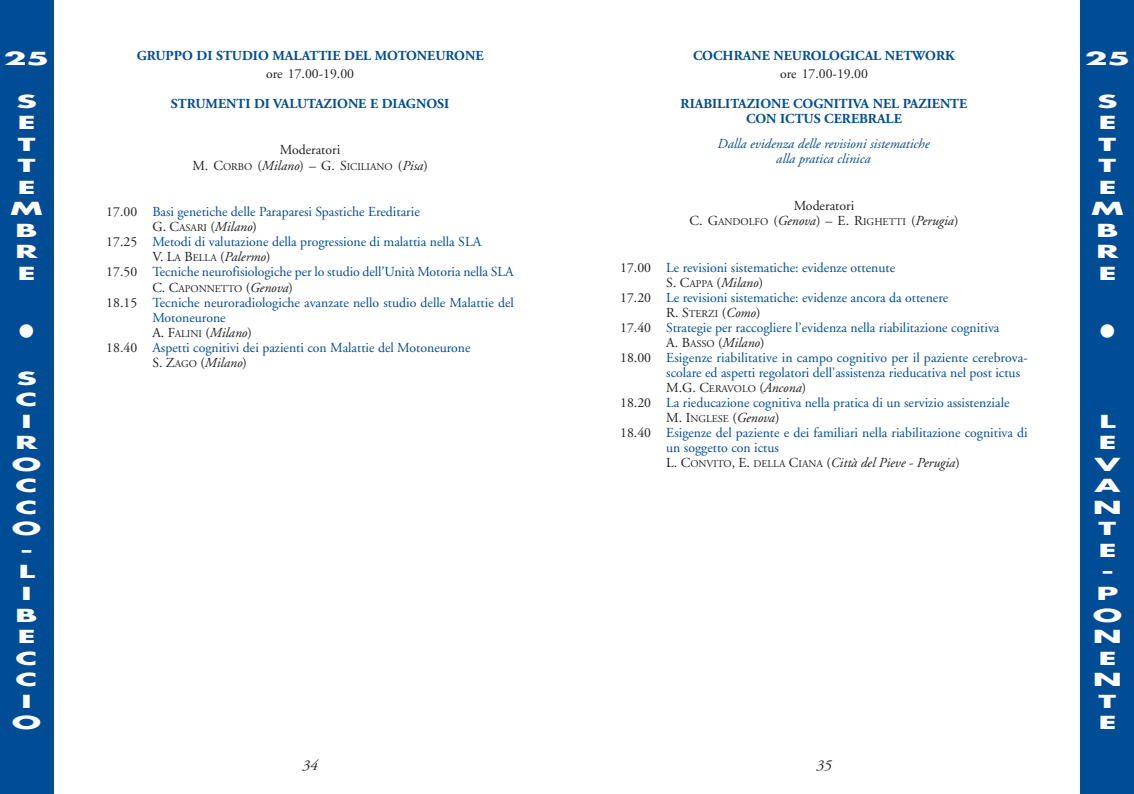
<style>
.page{position:relative;width:1134px;height:794px;background:#fff}
.page>*{position:absolute;margin:0;border:0;box-sizing:border-box;transform-origin:0 0}
.t1{font:37.5px "Symbol";color:#fff}
.t2{font:700 17.5px/21.5px "Futura";color:#fff;text-align:center;scale:1.9 1}
.t3{font:italic 15px "Adobe Garamond";color:#1c1e1f}
.t4{font:13.75px/15px "Adobe Garamond";color:#004c95}
.t5{font:700 13.75px/15px "Adobe Garamond";color:#004c95;text-align:center}
.t6{font:italic 13.75px "Adobe Garamond";color:#1c1e1f}
.t7{font:13.75px "Adobe Garamond";color:#1c1e1f}
.t8{font:italic 13.75px/15px "Adobe Garamond";color:#004c95;text-align:center}
.t9{font:10.25px "Adobe Garamond";color:#1c1e1f}
.s1{font-size:13.75px}
.s2{font-style:italic;font-size:13.75px}
.s3{color:#1c1e1f}
.s4{font-style:normal}
.s5{font-style:normal;font-size:10.25px}
.s6{font-size:10.25px}
.s7{font-style:italic}
.s8{font-size:10.25px;color:#1c1e1f}
.s9{font-style:italic;color:#1c1e1f}
</style>
<div class="page">
<div style="left:1081px;top:0;width:53px;height:793px;background:#004c95"></div>
<div style="left:0;top:0;width:53px;height:793px;background:#004c95"></div>
<p class="t2" style="left:4px;top:49px;width:26px">25</p>
<p class="t2" style="left:10px;top:92px;width:19px">S<br>E<br>T<br>T<br>E<br>M<br>B<br>R<br>E</p>
<h1 class="t1" style="left:18px;top:304px;width:19px">•</h1>
<p class="t2" style="left:12px;top:369px;width:17px">S<br>C<br>I<br>R<br>O<br>C<br>C<br>O -<br>L<br>I<br>B<br>E<br>C<br>C<br>I<br>O</p>
<p class="t5" style="left:137px;top:50px;width:348px">GRUPPO DI STUDIO MALATTIE DEL MOTONEURONE</p>
<p class="t7" style="left:266px;top:68px;width:89px">ore 17.00-19.00</p>
<p class="t5" style="left:171px;top:97px;width:280px">STRUMENTI DI VALUTAZIONE E DIAGNOSI</p>
<p class="t7" style="left:280px;top:144px;width:62px">Moderatori</p>
<p class="t9" style="left:192px;top:162px;width:237px"><span class="s1">M. C</span>ORBO <span class="s1">(</span><span class="s2">Milano</span><span class="s1">) – G. S</span>ICILIANO <span class="s1">(</span><span class="s2">Pisa</span><span class="s1">)</span></p>
<p class="t4" style="left:106px;top:206px;width:315px"><span class="s3">17.00</span> Basi genetiche delle Paraparesi Spastiche Ereditarie</p>
<p class="t6" style="left:152px;top:221px;width:106px"><span class="s4">G. C</span><span class="s5">ASARI</span> <span class="s4">(</span>Milano<span class="s4">)</span></p>
<p class="t4" style="left:106px;top:236px;width:376px"><span class="s3">17.25</span> Metodi di valutazione della progressione di malattia nella SLA</p>
<p class="t6" style="left:152px;top:251px;width:120px"><span class="s4">V. L</span><span class="s5">A</span> <span class="s4">B</span><span class="s5">ELLA</span> <span class="s4">(</span>Palermo<span class="s4">)</span></p>
<p class="t4" style="left:106px;top:266px;width:409px"><span class="s3">17.50</span> Tecniche neurofisiologiche per lo studio dell’Unità Motoria nella SLA</p>
<p class="t9" style="left:152px;top:284px;width:142px"><span class="s1">C. C</span>APONNETTO <span class="s1">(</span><span class="s2">Genova</span><span class="s1">)</span></p>
<p class="t4" style="left:106px;top:296px;width:409px"><span class="s3">18.15</span> Tecniche neuroradiologiche avanzate nello studio delle Malattie del</p>
<p class="t4" style="left:152px;top:311px;width:75px">Motoneurone</p>
<p class="t6" style="left:152px;top:326px;width:101px"><span class="s4">A. F</span><span class="s5">ALINI</span> <span class="s4">(</span>Milano<span class="s4">)</span></p>
<p class="t4" style="left:106px;top:341px;width:366px"><span class="s3">18.40</span> Aspetti cognitivi dei pazienti con Malattie del Motoneurone</p>
<p class="t6" style="left:152px;top:356px;width:96px"><span class="s4">S. Z</span><span class="s5">AGO</span> <span class="s4">(</span>Milano<span class="s4">)</span></p>
<p class="t3" style="left:302px;top:759px;width:17px">34</p>
<p class="t5" style="left:693px;top:50px;width:263px">COCHRANE NEUROLOGICAL NETWORK</p>
<p class="t7" style="left:780px;top:68px;width:89px">ore 17.00-19.00</p>
<p class="t5" style="left:680px;top:97px;width:288px">RIABILITAZIONE COGNITIVA NEL PAZIENTE<br>CON ICTUS CEREBRALE</p>
<p class="t8" style="left:717px;top:138px;width:213px">Dalla evidenza delle revisioni sistematiche alla pratica clinica</p>
<p class="t7" style="left:794px;top:200px;width:62px">Moderatori</p>
<p class="t9" style="left:689px;top:218px;width:270px"><span class="s1">C. G</span>ANDOLFO <span class="s1">(</span><span class="s2">Genova</span><span class="s1">) – E. R</span>IGHETTI <span class="s1">(</span><span class="s2">Perugia</span><span class="s1">)</span></p>
<p class="t4" style="left:620px;top:261px;width:276px"><span class="s3">17.00</span> Le revisioni sistematiche: evidenze ottenute</p>
<p class="t6" style="left:666px;top:277px;width:98px"><span class="s4">S. C</span><span class="s5">APPA</span> <span class="s4">(</span>Milano<span class="s4">)</span></p>
<p class="t4" style="left:620px;top:291px;width:329px"><span class="s3">17.20</span> Le revisioni sistematiche: evidenze ancora da ottenere</p>
<p class="t7" style="left:666px;top:307px;width:96px">R. S<span class="s6">TERZI</span> (<span class="s7">Como</span>)</p>
<p class="t4" style="left:620px;top:321px;width:381px"><span class="s3">17.40</span> Strategie per raccogliere l’evidenza nella riabilitazione cognitiva</p>
<p class="t6" style="left:666px;top:337px;width:100px"><span class="s4">A. B</span><span class="s5">ASSO</span> <span class="s4">(</span>Milano<span class="s4">)</span></p>
<p class="t4" style="left:620px;top:351px;width:409px"><span class="s3">18.00</span> Esigenze riabilitative in campo cognitivo per il paziente cerebrova-</p>
<p class="t4" style="left:666px;top:366px;width:355px">scolare ed aspetti regolatori dell'assistenza rieducativa nel post ictus</p>
<p class="t7" style="left:666px;top:382px;width:141px">M.G. C<span class="s6">ERAVOLO</span> (<span class="s7">Ancona</span>)</p>
<p class="t4" style="left:620px;top:396px;width:391px"><span class="s3">18.20</span> La rieducazione cognitiva nella pratica di un servizio assistenziale</p>
<p class="t9" style="left:666px;top:415px;width:115px"><span class="s1">M. I</span>NGLESE <span class="s1">(</span><span class="s2">Genova</span><span class="s1">)</span></p>
<p class="t4" style="left:666px;top:426px;width:363px;text-indent:-46px"><span class="s3">18.40</span> Esigenze del paziente e dei familiari nella riabilitazione cognitiva di un soggetto con ictus<br><span class="s3">L. C</span><span class="s8">ONVITO</span><span class="s3">, E.</span> <span class="s8">DELLA</span> <span class="s3">C</span><span class="s8">IANA</span> <span class="s3">(</span><span class="s9">Città del Pieve - Perugia</span><span class="s3">)</span></p>
<p class="t3" style="left:816px;top:759px;width:16px">35</p>
<p class="t2" style="left:1084px;top:49px;width:26px">25</p>
<p class="t2" style="left:1091px;top:92px;width:19px">S<br>E<br>T<br>T<br>E<br>M<br>B<br>R<br>E</p>
<h1 class="t1" style="left:1099px;top:304px;width:19px">•</h1>
<p class="t2" style="left:1093px;top:412px;width:17px">L<br>E<br>V<br>A<br>N<br>T<br>E -<br>P<br>O<br>N<br>E<br>N<br>T<br>E</p>
</div>
